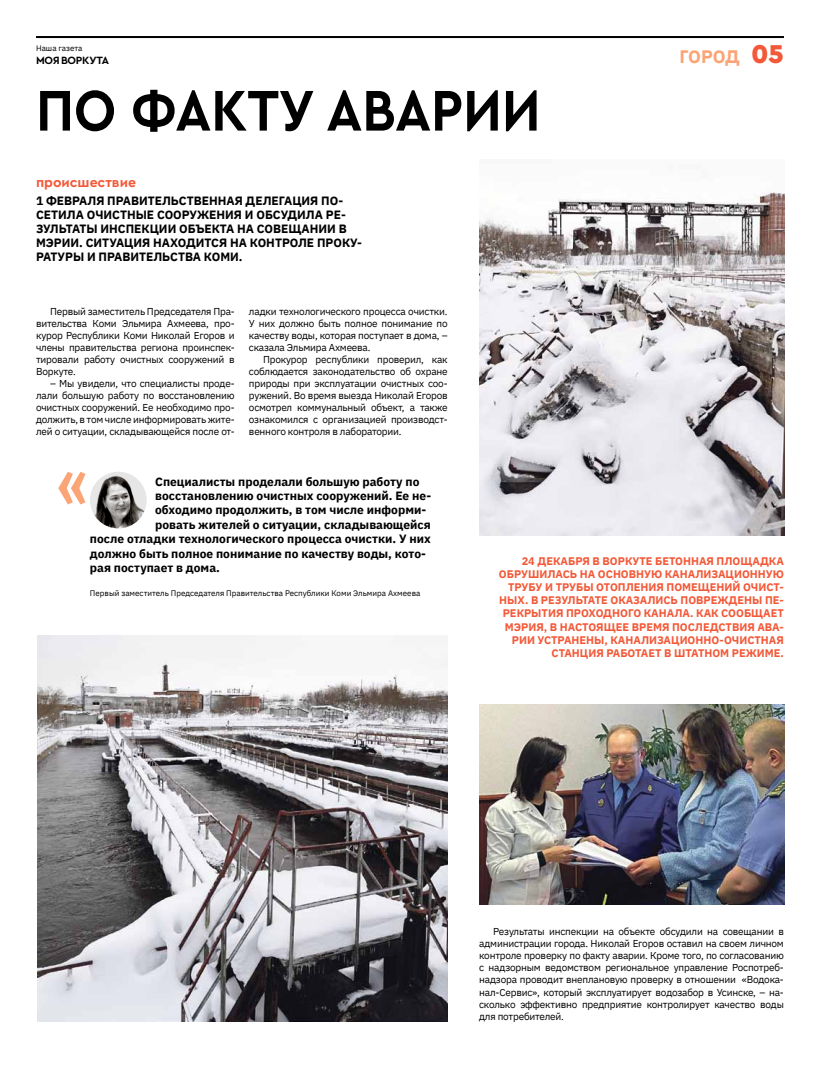
<style>
.page{position:relative;width:820px;height:1078px;background:#fff}
.page>*{position:absolute;margin:0;border:0;box-sizing:border-box;transform-origin:0 0}
.t1{font:700 60px "Cera Pro";color:#000;scale:.9 1}
.t2{font:900 27px "Cera Pro";color:#f35938}
.t3{font:700 18px "IBM Plex Sans";color:#fba576}
.t4{font:700 14px "Cera Pro";color:#f35938}
.t5{font:700 12px/14px "IBM Plex Sans";color:#000}
.t6{font:700 11px/13.2px "IBM Plex Sans";color:#f35938}
.t7{font:700 11px "Cera Pro";letter-spacing:-.02em;color:#000}
.t8{font:10px/12px "IBM Plex Sans";letter-spacing:-.02em;color:#000;text-align:justify}
.t9{font:8px "IBM Plex Sans";color:#000}
</style>
<div class="page">
<hr style="left:36px;top:36px;width:747px;height:2px;background:#000">
<img style="left:479px;top:192px;width:305px;height:343px">
<img style="left:479px;top:704px;width:305px;height:200px">
<img style="left:37px;top:635px;width:410px;height:385px">
<svg style="left:58px;top:471px;width:27px;height:33px"></svg>
<img style="left:90px;top:471px;width:57px;height:57px;border-radius:28px">
<p class="t9" style="left:36px;top:42px;width:48px">Наша газета</p>
<h2 class="t2" style="left:750px;top:36px;width:34px">05</h2>
<h3 class="t3" style="left:679px;top:42px;width:62px">город</h3>
<p class="t7" style="left:36px;top:53px;width:68px">МОЯВОР КУТА</p>
<h1 class="t1" style="left:36px;top:71px;width:562px">По факту аварии</h1>
<h3 class="t4" style="left:36px;top:173px;width:101px">происшествие</h3>
<p class="t5" style="left:36px;top:192px;width:182px">1 февраля Правительственна</p>
<p class="t5" style="left:36px;top:192px;width:311px;text-indent:198px">я делегация по&shy;сетила очистные сооружения и обсудила ре&shy;зультаты инсп</p>
<p class="t5" style="left:134px;top:220px;width:214px">екции объекта на совещании в</p>
<p class="t5" style="left:36px;top:234px;width:10px">мэр</p>
<p class="t5" style="left:36px;top:234px;width:327px;text-indent:26px">ии. Ситуация находится на контроле проку&shy;ратуры и пра</p>
<p class="t5" style="left:122px;top:248px;width:122px">вительства Коми.</p>
<p class="t8" style="left:36px;top:305px;width:200px;text-indent:14px">Первый заместитель Председателя Пра&shy;вительства Коми Эльмира Ахмеева, про&shy;курор Республики Коми Николай Е горов и члены правительства региона проинспек&shy;тировали работу очистных сооружений в Воркуте.</p>
<p class="t8" style="left:36px;top:377px;width:200px;text-indent:14px">– Мы увидели, что специалисты проде&shy;лали большую работу по восстановлению очистных сооружений. Ее необходимо про&shy;должить, в том числе информировать жите&shy;лей о ситуации, складывающейся после от-</p>
<p class="t8" style="left:249px;top:305px;width:200px">ладки технологического процесса очистки.<br>У них должно быть полное понимание по качеству воды, которая поступает в дома, – сказала Эльмира Ахмеева.</p>
<p class="t8" style="left:249px;top:353px;width:200px;text-indent:14px">Прокурор республики проверил, как соблюдается законодательство об охране природы при эксплуатации очистных соо&shy;ружений. Во время выезда Николай Егоров осмотрел коммунальный объект, а также ознакомился с организацией производст&shy;венного контроля в лаборатории.</p>
<p class="t5" style="left:155px;top:473px;width:266px">Специалисты проделали большую работу по</p>
<p class="t5" style="left:155px;top:487px;width:277px">восстановлению очистных сооружений. Ее не-</p>
<p class="t5" style="left:155px;top:502px;width:272px">обходимо продолжить, в том числе информи-</p>
<p class="t5" style="left:155px;top:516px;width:277px">ровать жителей о ситуации, складывающейся</p>
<p class="t5" style="left:90px;top:531px;width:342px">после отладки технологического процесса очистки. У них</p>
<p class="t5" style="left:90px;top:545px;width:337px">должно быть полное понимание по качеству воды, кото-</p>
<p class="t5" style="left:90px;top:559px;width:131px">рая поступает в дома.</p>
<p class="t9" style="left:90px;top:587px;width:332px">Первый заместитель Председателя Правительства Республики Коми Эльмира Ахмеева</p>
<p class="t6" style="left:521px;top:553px;width:170px">24 декабря в Воркуте бетонна</p>
<p class="t6" style="left:706px;top:553px;width:71px">я площадка</p>
<p class="t6" style="left:499px;top:566px;width:175px">обруш илась на основную кана</p>
<p class="t6" style="left:695px;top:566px;width:90px">лизационную</p>
<p class="t6" style="left:508px;top:579px;width:277px">трубу и трубы отопления помещений очист-</p>
<p class="t6" style="left:499px;top:592px;width:120px">ных. В результате Ока</p>
<p class="t6" style="left:502px;top:592px;width:282px;text-indent:130px">зались повреждены пе&shy;рекрытия проходного кана</p>
<p class="t6" style="left:674px;top:606px;width:111px">ла. Как сообщает</p>
<p class="t6" style="left:504px;top:619px;width:9px">мэр</p>
<p class="t6" style="left:528px;top:619px;width:40px">ия, в нас</p>
<p class="t6" style="left:582px;top:619px;width:203px">тоящее время последствия ава-</p>
<p class="t6" style="left:511px;top:632px;width:54px">рии устран</p>
<p class="t6" style="left:579px;top:632px;width:40px">ены, кана</p>
<p class="t6" style="left:551px;top:632px;width:234px;text-align:right">лизационно-очистная<br>стан ция работает в штатном режиме.</p>
<p class="t8" style="left:479px;top:924px;width:306px;text-indent:14px">Результаты инспекции на объекте обсудили на совещании в администрации города. Николай Е горов оставил на своем личном контроле проверку по факту аварии. Кроме того, по согласованию с надзорным ведомством региональное управление Роспотреб&shy;надзора проводит внеплановую проверку в отношении «Водока&shy;нал-Сервис», который эксплуатирует водозабор в Усинске, – на&shy;сколько эффективно предприятие контролирует качество воды для потребителей.</p>
</div>
